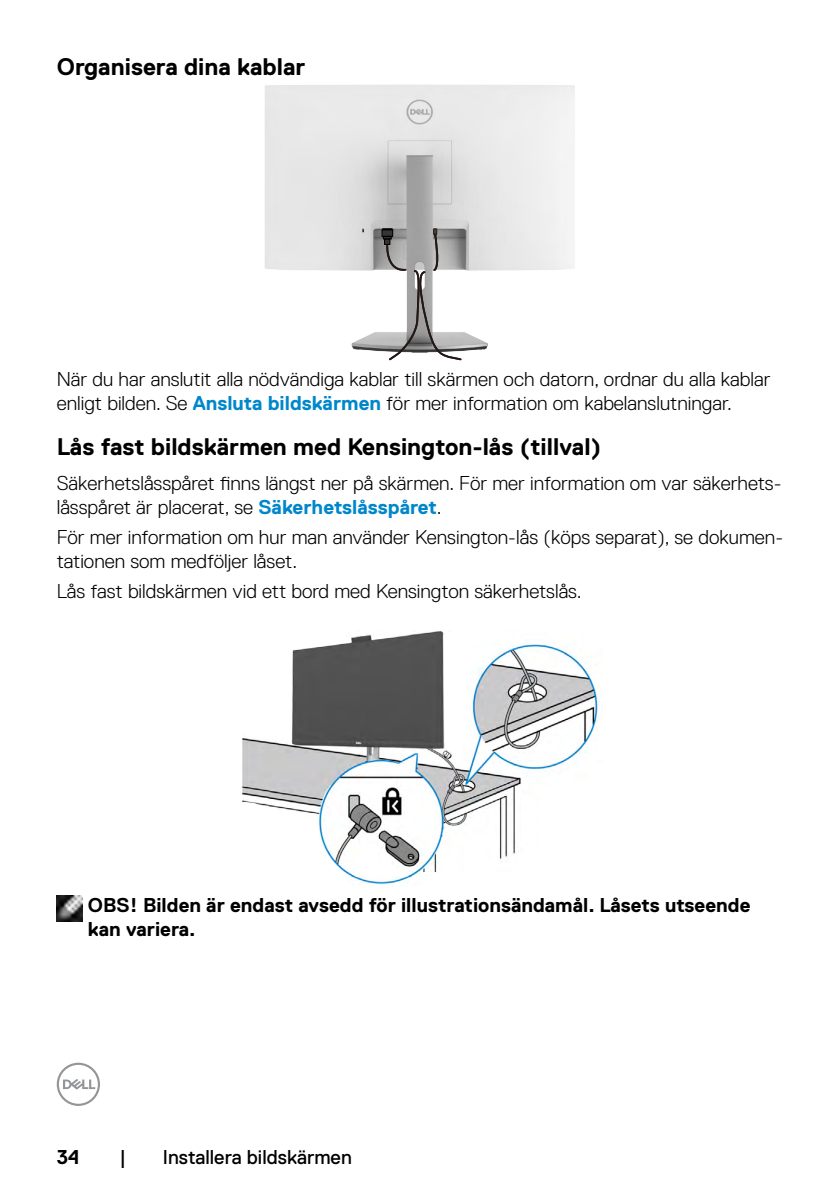
<style>
.page{position:relative;width:840px;height:1191px;background:#fff}
.page>*{position:absolute;margin:0;border:0;box-sizing:border-box;transform-origin:0 0}
.t1{font:700 24px "Dell Replica";color:#000}
.t2{font:300 20px/24px "Dell Replica";color:#000}
.t3{font:700 20px/24px "Dell Replica";color:#000}
.t4{font:20px "Dell Replica";color:#000}
.s1{font-weight:700;color:#0087cb}
</style>
<div class="page">
<svg style="left:57px;top:1062px;width:43px;height:44px"></svg>
<img style="left:265px;top:85px;width:310px;height:267px">
<div style="left:381px;top:230px;width:11px;height:6px;border:1px solid #000"></div>
<svg style="left:382px;top:228px;width:80px;height:133px"></svg>
<img style="left:242px;top:631px;width:358px;height:253px">
<img style="left:57px;top:895px;width:25px;height:26px">
<p class="t1" style="left:57px;top:54px;width:250px">Organisera dina kablar</p>
<p class="t2" style="left:57px;top:367px;width:714px">När du har anslutit alla nödvändiga kablar till skärmen och datorn, ordnar du alla kablar enligt bilden. Se <span class="s1">Ansluta bildskärmen</span> för mer information om kabelanslutningar.</p>
<p class="t1" style="left:57px;top:433px;width:546px">Lås fast bildskärmen med Kensington-lås (tillval)</p>
<p class="t2" style="left:57px;top:471px;width:725px">Säkerhetslåsspåret finns längst ner på skärmen. För mer information om var säkerhets&shy;låsspåret är placerat, se <span class="s1">Säkerhetslåsspåret</span>.</p>
<p class="t2" style="left:57px;top:525px;width:727px">För mer information om hur man använder Kensington-lås (köps separat), se dokumen&shy;tationen som medföljer låset.</p>
<p class="t2" style="left:57px;top:579px;width:526px">Lås fast bildskärmen vid ett bord med Kensington säkerhetslås.</p>
<p class="t3" style="left:88px;top:893px;width:663px">OBS! Bilden är endast avsedd för illustrationsändamål. Låsets utseende kan variera.</p>
<p class="t3" style="left:57px;top:1145px;width:24px">34</p>
<p class="t4" style="left:119px;top:1146px;width:8px">|</p>
<p class="t4" style="left:163px;top:1146px;width:190px">Installera bildskärmen</p>
</div>
